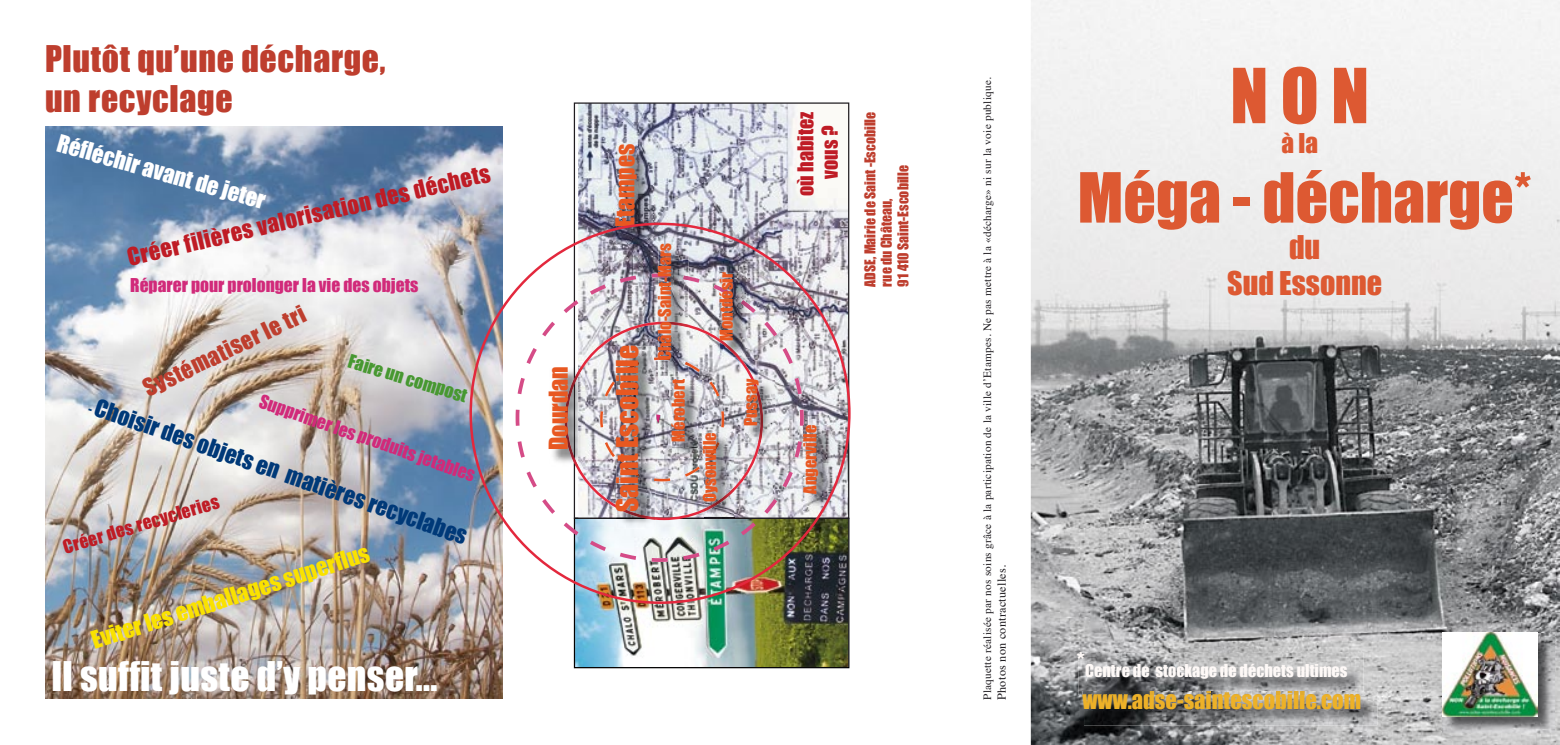
<style>
.page{position:relative;width:1560px;height:745px;background:#fff}
.page>*{position:absolute;margin:0;border:0;box-sizing:border-box;transform-origin:0 0}
.t1{font:70px "Impact";color:#dd5932}
.t2{font:63.75px "Impact";color:#dd5932}
.t3{font:37.5px "Impact";letter-spacing:.01em;color:#fff}
.t4{font:33.75px/40.5px "Impact";letter-spacing:.02em;color:#be3e2e}
.t5{font:30px/36px "Impact";color:#dd5932;text-align:center}
.t6{font:27.62px "Impact";color:#e85821}
.t7{font:25px "Impact";color:#dd5932}
.t8{font:23.88px "Impact";color:#e85821}
.t9{font:22.5px "Impact";color:#003978}
.t10{font:22.5px "Impact";color:#bf1c25}
.t11{font:22.5px "Impact";color:#fae200}
.t12{font:22.5px "Impact";color:#edb128}
.t13{font:22.5px "Impact";color:#fff}
.t14{font:22.5px "Impact";color:#be3e2e}
.t15{font:20.12px/24.1px "Impact";color:#bf1c25;text-align:center}
.t16{font:17.5px "Impact";color:#d12a7a}
.t17{font:17.5px "Impact";color:#bf1c25}
.t18{font:17.5px "Impact";color:#479831}
.t19{font:16.38px "Impact";color:#e85821}
.t20{font:16.25px "Impact";color:#fef9f7}
.t21{font:13.75px/16.5px "Impact";color:#be3e2e}
.t22{font:12.25px "Times";letter-spacing:.02em;color:#201d21}
.t23{font:11.25px "Times";letter-spacing:.02em;color:#201d21}
.s1{font-size:12.5px}
.s2{font-size:31.25px}
</style>
<div class="page">
<img style="left:1030px;top:0;width:529px;height:744px">
<svg style="left:573px;top:102px;width:276px;height:120px"></svg>
<img style="left:616px;top:145px;width:37px;height:77px">
<img style="left:1083px;top:691px;width:294px;height:34px">
<img style="left:1082px;top:694px;width:278px;height:14px">
<img style="left:1442px;top:633px;width:111px;height:99px">
<img style="left:1441px;top:632px;width:95px;height:83px">
<img style="left:1078px;top:652px;width:285px;height:42px">
<img style="left:1082px;top:690px;width:278px;height:4px">
<img style="left:1083px;top:691px;width:277px;height:3px">
<img style="left:573px;top:603px;width:276px;height:64px">
<img style="left:45px;top:127px;width:457px;height:571px">
<img style="left:469px;top:222px;width:381px;height:381px">
<h3 class="t4" style="left:45px;top:37px;width:342px">Plutôt qu’une décharge, un recyclage</h3>
<h3 class="t13" style="left:63px;top:125px;width:217px;rotate:16deg">Réfl échir avant de jeter</h3>
<h3 class="t10" style="left:124px;top:240px;width:373px;rotate:-13deg">Créer filières valorisation des déchets</h3>
<h3 class="t16" style="left:130px;top:271px;width:289px">Réparer pour prolonger la vie des objets</h3>
<h3 class="t14" style="left:137px;top:374px;width:179px;rotate:-26deg">Systématiser le tri</h3>
<h3 class="t9" style="left:95px;top:389px;width:400px;rotate:19deg"><span class="s1">-</span> Choisir des objets en matières recyclabes</h3>
<h3 class="t18" style="left:353px;top:347px;width:124px;rotate:17deg">Faire un compost</h3>
<h3 class="t16" style="left:264px;top:388px;width:229px;rotate:19deg">Supprimer les produits jetables</h3>
<h3 class="t17" style="left:60px;top:534px;width:163px;rotate:-17deg">Créer des recycleries</h3>
<h3 class="t11" style="left:87px;top:624px;width:292px;rotate:-18deg">Eviter les emballages superfl us</h3>
<h3 class="t3" style="left:51px;top:646px;width:387px">Il suffit juste d’y penser...</h3>
<h3 class="t8" style="left:540px;top:449px;width:85px;rotate:-90deg">Dourdan</h3>
<h3 class="t8" style="left:606px;top:227px;width:85px;rotate:-90deg">Etampes</h3>
<h3 class="t6" style="left:606px;top:512px;width:169px;rotate:-90deg">Saint Escobille</h3>
<h3 class="t19" style="left:652px;top:360px;width:118px;rotate:-90deg">Châlo-Saint-Mars</h3>
<h3 class="t19" style="left:713px;top:341px;width:70px;rotate:-90deg">Montdésir</h3>
<h3 class="t19" style="left:665px;top:441px;width:64px;rotate:-90deg">Mérobert</h3>
<h3 class="t19" style="left:738px;top:426px;width:49px;rotate:-90deg">Pussay</h3>
<h3 class="t19" style="left:697px;top:502px;width:71px;rotate:-90deg">Oysonville</h3>
<h3 class="t15" style="left:793px;top:196px;width:86px;rotate:-90deg">où habitez vous ?</h3>
<p class="t21" style="left:861px;top:286px;width:176px;rotate:-90deg">ADSE, Mairie de Saint -Escobille rue du Château,<br>91 410 Saint-Escobille</p>
<h3 class="t19" style="left:797px;top:493px;width:70px;rotate:-90deg">Angerville</h3>
<p class="t23" style="left:976px;top:699px;width:624px;rotate:-90deg">Plaquette réalisée par nos soins grâce à la participation de la ville d’Etampes. Ne pas mettre à la «décharge» ni sur la voie publique.</p>
<p class="t22" style="left:990px;top:699px;width:136px;rotate:-90deg">Photos non contractuelles.</p>
<h1 class="t1" style="left:1230px;top:41px;width:140px">N O N</h1>
<h3 class="t7" style="left:1281px;top:124px;width:38px">à la</h3>
<h2 class="t2" style="left:1077px;top:148px;width:455px">Méga - décharge*</h2>
<h3 class="t5" style="left:1226px;top:228px;width:156px">du<br>Sud Essonne</h3>
<h3 class="t20" style="left:1076px;top:657px;width:273px"><span class="s2">*</span>Centre de stockage de déchets ultimes</h3>
<h3 class="t12" style="left:1082px;top:682px;width:280px">www.adse-saintescobille.com</h3>
</div>
